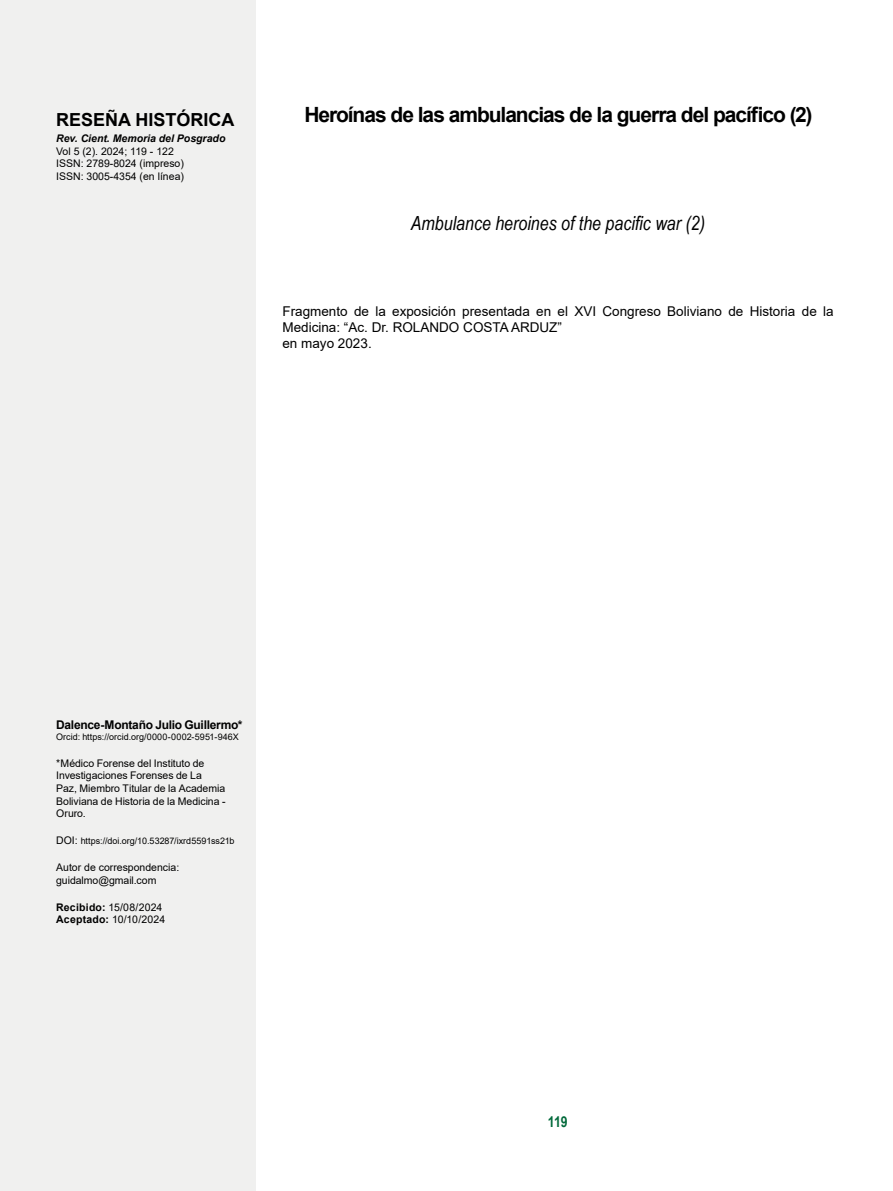
<style>
.page{position:relative;width:893px;height:1191px;background:#fff}
.page>*{position:absolute;margin:0;border:0;box-sizing:border-box;transform-origin:0 0}
.t1{font:700 21px "Arial";letter-spacing:-.05em;color:#000}
.t2{font:italic 19.5px "Arial Narrow";color:#000}
.t3{font:700 18px "Arial";color:#000}
.t4{font:700 15px "Arial Narrow";color:#00693a}
.t5{font:13.5px/16.2px "Arial";color:#000}
.t6{font:700 12px "Arial";letter-spacing:-.025em;color:#000}
.t7{font:10.5px/12.6px "Arial";color:#000}
.t8{font:italic 700 10.5px "Arial";color:#000}
.t9{font:9px "Arial";letter-spacing:.005em;color:#000}
.s1{font-size:10.5px}
.s2{font-weight:700}
</style>
<div class="page">
<div style="left:0;top:0;width:255px;height:1191px;background:#f0f0ef"></div>
<h3 class="t3" style="left:56px;top:107px;width:180px">RESEÑA HISTÓRICA</h3>
<p class="t8" style="left:56px;top:131px;width:171px">Rev. Cient. Memoria del Posgrado</p>
<p class="t7" style="left:56px;top:144px;width:129px">Vol 5 (2). 2024; 119 - 122<br>ISSN: 2789-8024 (impreso)<br>ISSN: 3005-4354 (en línea)</p>
<h1 class="t1" style="left:304px;top:100px;width:509px">Heroínas de las ambulancias de la guerra del pacífico (2)</h1>
<h2 class="t2" style="left:411px;top:210px;width:296px">Ambulance heroines of the pacific war (2)</h2>
<p class="t5" style="left:282px;top:303px;width:553px">Fragmento de la exposición presentada en el XVI Congreso Boliviano de Historia de la<br>Medicina: “Ac. Dr. ROLANDO COSTA ARDUZ”<br>en mayo 2023.</p>
<p class="t6" style="left:56px;top:716px;width:188px">Dalence-Montaño Julio Guillermo*</p>
<p class="t9" style="left:56px;top:730px;width:184px">Orcid: https://orcid.org/0000-0002-5951-946X</p>
<p class="t7" style="left:56px;top:756px;width:171px">*Médico Forense del Instituto de<br>Investigaciones Forenses de La<br>Paz, Miembro Titular de la Academia<br>Boliviana de Historia de la Medicina -<br>Oruro.</p>
<p class="t9" style="left:56px;top:835px;width:180px"><span class="s1">DOI:</span> https://doi.org/10.53287/ixrd5591ss21b</p>
<p class="t7" style="left:56px;top:861px;width:125px">Autor de correspondencia: guidalmo@gmail.com</p>
<p class="t7" style="left:56px;top:900px;width:111px"><span class="s2">Recibido:</span> 15/08/2024<br><span class="s2">Aceptado:</span> 10/10/2024</p>
<h3 class="t4" style="left:548px;top:1110px;width:21px">119</h3>
</div>
